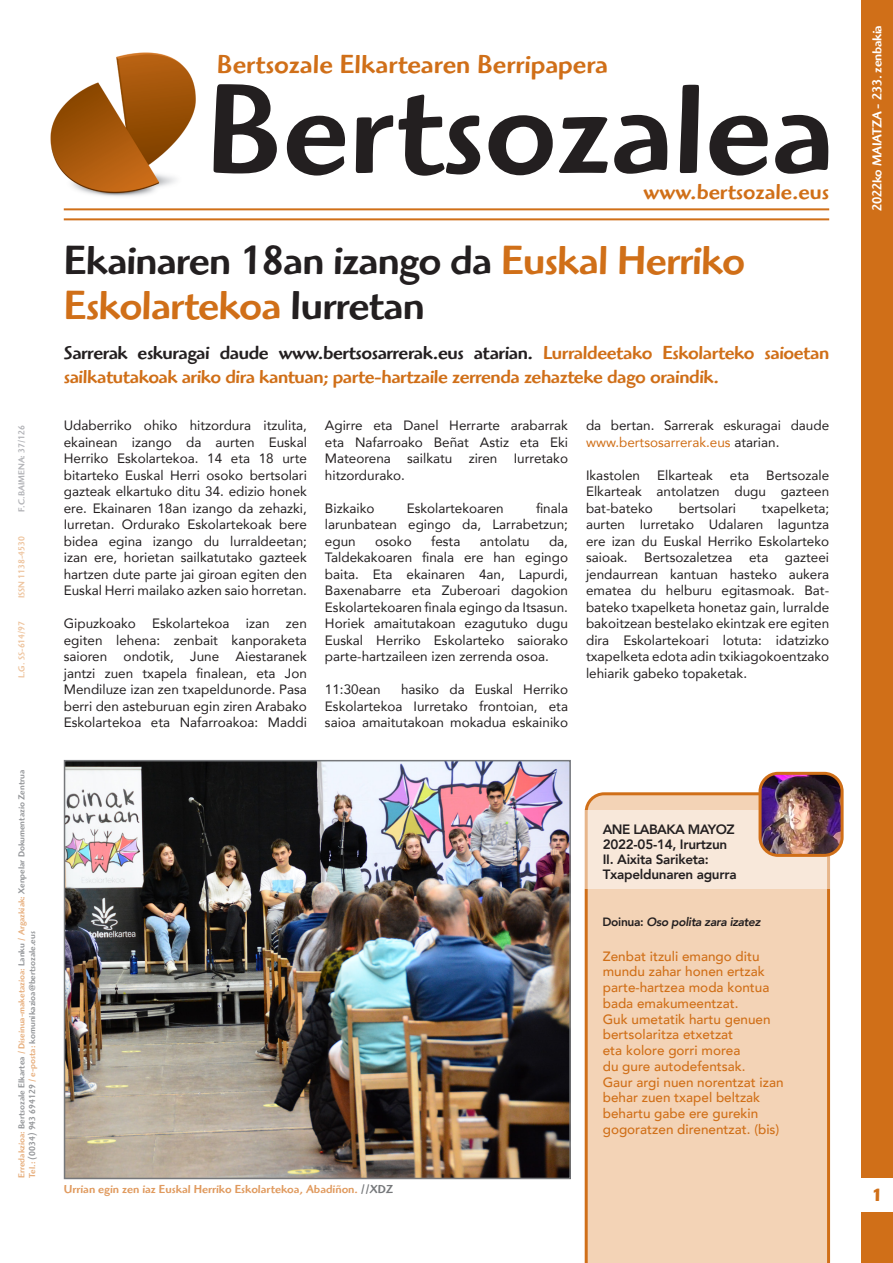
<style>
.page{position:relative;width:893px;height:1263px;background:#fff}
.page>*{position:absolute;margin:0;border:0;box-sizing:border-box;transform-origin:0 0}
.t1{font:500 131.55px "Highlander Std";color:#231f20}
.t2{font:500 42px/45px "Highlander Std";letter-spacing:-.02em;color:#231f20}
.t3{font:500 27px "Highlander Std";color:#d06f18}
.t4{font:500 22.5px "Highlander Std";color:#d06f18}
.t5{font:500 19.5px/23.4px "Highlander Std";letter-spacing:-.02em;color:#d06f18}
.t6{font:700 18px "Highlander Std";color:#d06f18}
.t7{font:13.5px/16.5px "Avenir";color:#231f20;text-align:justify}
.t8{font:500 13.5px "Avenir";color:#d06f18}
.t9{font:800 13.5px "Avenir";letter-spacing:-.02em;color:#231f20}
.t10{font:500 13.5px "Highlander Std";letter-spacing:-.02em;color:#fff}
.t11{font:800 13.5px "Avenir";letter-spacing:-.04em;color:#231f20}
.t12{font:500 12px "Highlander Std";color:#e09a5e}
.t13{font:italic 800 12px "Avenir";letter-spacing:-.03em;color:#231f20}
.t14{font:500 9px "Highlander Std";color:#939598}
.t15{font:500 9px "Highlander Std";color:#eec49e}
.t16{font:500 9px "Highlander Std";color:#b2b3b7}
.s1{color:#e7ae7c}
.s2{color:#d06f18}
.s3{color:#231f20}
.s4{color:#76787b}
.s5{font-style:normal}
</style>
<div class="page">
<div style="left:861px;top:0;width:32px;height:1263px;background:#d06f18"></div>
<div style="left:861px;top:1178px;width:32px;height:33px;background:#fff"></div>
<img style="left:50px;top:52px;width:146px;height:145px">
<hr style="left:64px;top:208px;width:765px;height:2px;background:#d06f18">
<hr style="left:64px;top:218px;width:765px;height:2px;background:#d06f18">
<div style="left:585px;top:792px;width:245px;height:471px;background:#f3d3b6"></div>
<div style="left:582px;top:810px;width:252px;height:79px;background:#f8e8da"></div>
<img style="left:762px;top:776px;width:78px;height:77px">
<div style="left:758px;top:772px;width:86px;height:85px;border:3px solid #d06f18;border-radius:18px"></div>
<img style="left:67px;top:763px;width:501px;height:413px">
<div style="left:64px;top:760px;width:507px;height:419px;border:2px solid #76787b"></div>
<p class="t16" style="left:16px;top:512px;width:88px;rotate:-90deg">F.C.BAIMENA: 37/126</p>
<p class="t15" style="left:16px;top:598px;width:64px;rotate:-90deg">ISSN 1138-4530</p>
<p class="t15" style="left:16px;top:678px;width:59px;rotate:-90deg">L.G. SS-614/97</p>
<p class="t14" style="left:16px;top:1178px;width:409px;rotate:-90deg"><span class="s1">Erredakzioa:</span> Bertsozale Elkartea <span class="s1">/ Diseinua-maketazioa:</span> Lanku <span class="s1">/ Argazkiak:</span> Xenpelar Dokumentazio Zentrua</p>
<p class="t14" style="left:27px;top:1178px;width:248px;rotate:-90deg"><span class="s1">Tel.:</span> (0034) 943 694129 <span class="s1">/ e-posta:</span> komunikazioa@bertsozale.eus</p>
<p class="t3" style="left:217px;top:48px;width:393px">Bertsozale Elkartearen Berripapera</p>
<p class="t1" style="left:206px;top:53px;width:630px">Bertsozalea</p>
<p class="t4" style="left:644px;top:179px;width:187px">www.bertsozale.eus</p>
<p class="t2" style="left:64px;top:238px;width:683px">Ekainaren 18an izango da <span class="s2">Euskal Herriko<br>Eskolartekoa</span> Iurretan</p>
<p class="t5" style="left:64px;top:341px;width:767px"><span class="s3">Sarrerak eskuragai daude www.bertsosarrerak.eus atarian.</span> Lurraldeetako Eskolarteko saioetan sailkatutakoak ariko dira kantuan; parte-hartzaile zerrenda zehazteke dago oraindik.</p>
<p class="t7" style="left:64px;top:417px;width:245px">Udaberriko ohiko hitzordura itzulita, ekainean izango da aurten Euskal Herriko Eskolartekoa. 14 eta 18 urte bitarteko Euskal Herri osoko bertsolari gazteak elkartuko ditu 34. edizio honek ere. Ekainaren 18an izango da zehazki, Iurretan. Ordurako Eskolartekoak bere bidea egina izango du lurraldeetan; izan ere, horietan sailkatutako gazteek hartzen dute parte jai giroan egiten den Euskal Herri mailako azken saio horretan.</p>
<p class="t7" style="left:64px;top:615px;width:245px">Gipuzkoako Eskolartekoa izan zen egiten lehena: zenbait kanporaketa saioren ondotik, June Aiestaranek jantzi zuen txapela finalean, eta Jon Mendiluze izan zen txapeldunorde. Pasa berri den asteburuan egin ziren Arabako Eskolartekoa eta Nafarroakoa: Maddi</p>
<p class="t7" style="left:325px;top:417px;width:245px">Agirre eta Danel Herrarte arabarrak eta Nafarroako Beñat Astiz eta Eki Mateorena sailkatu ziren Iurretako hitzordurako.</p>
<p class="t7" style="left:325px;top:499px;width:51px">Bizkaiko</p>
<p class="t7" style="left:407px;top:499px;width:99px">Eskolartekoaren</p>
<p class="t7" style="left:325px;top:499px;width:245px;text-indent:211px">finala larunbatean egingo da, Larrabetzun; egun</p>
<p class="t7" style="left:375px;top:532px;width:38px">osoko</p>
<p class="t7" style="left:431px;top:532px;width:31px">festa</p>
<p class="t7" style="left:480px;top:532px;width:51px">antolatu</p>
<p class="t7" style="left:325px;top:532px;width:245px;text-indent:224px">da, Taldekakoaren finala ere han egingo baita. Eta ekainaren 4an, Lapurdi, Baxenabarre eta Zuberoari dagokion Eskolartekoaren finala egingo da Itsasun.<br>Horiek amaitutakoan ezagutuko dugu Euskal Herriko Eskolarteko saiorako parte-hartzaileen izen zerrenda osoa.</p>
<p class="t7" style="left:325px;top:681px;width:57px">11:30ean</p>
<p class="t7" style="left:325px;top:681px;width:245px;text-indent:76px">hasiko da Euskal Herriko Eskolartekoa Iurretako frontoian, eta saioa amaitutakoan mokadua eskainiko</p>
<p class="t7" style="left:586px;top:417px;width:245px">da bertan. Sarrerak eskuragai daude <span class="s2">www.bertsosarrerak.eus</span> atarian.</p>
<p class="t7" style="left:586px;top:466px;width:56px">Ikastolen</p>
<p class="t7" style="left:657px;top:466px;width:57px">Elkarteak</p>
<p class="t7" style="left:730px;top:466px;width:21px">eta</p>
<p class="t7" style="left:586px;top:466px;width:245px;text-indent:180px">Bertsozale Elkarteak antolatzen dugu gazteen bat-bateko</p>
<p class="t7" style="left:586px;top:499px;width:245px;text-indent:176px">txapelketa; aurten Iurretako Udalaren laguntza ere izan du Euskal Herriko Eskolarteko saioak. Bertsozaletzea eta gazteei jendaurrean kantuan hasteko aukera ematea du helburu egitasmoak. Bat&shy;bateko txapelketa honetaz gain, lurralde bakoitzean bestelako ekintzak ere egiten dira Eskolartekoari lotuta: idatzizko txapelketa edota adin txikiagokoentzako lehiarik gabeko topaketak.</p>
<p class="t7" style="left:679px;top:499px;width:59px">bertsolari</p>
<p class="t12" style="left:64px;top:1182px;width:331px">Urrian egin zen iaz Euskal Herriko Eskolartekoa, Abadiñon. <span class="s4">//XDZ</span></p>
<p class="t11" style="left:603px;top:819px;width:134px">ANE LABAKA MAYOZ</p>
<p class="t9" style="left:603px;top:834px;width:126px">2022-05-14, Irurtzun</p>
<p class="t9" style="left:603px;top:849px;width:108px">II. Aixita Sariketa:</p>
<p class="t9" style="left:603px;top:864px;width:135px">Txapeldunaren agurra</p>
<p class="t13" style="left:603px;top:915px;width:160px"><span class="s5">Doinua:</span> Oso polita zara izatez</p>
<p class="t8" style="left:603px;top:944px;width:158px">Zenbat itzuli emango ditu</p>
<p class="t8" style="left:603px;top:960px;width:164px">mundu zahar honen ertzak</p>
<p class="t8" style="left:603px;top:976px;width:168px">parte-hartzea moda kontua</p>
<p class="t8" style="left:603px;top:991px;width:137px">bada emakumeentzat.</p>
<p class="t8" style="left:603px;top:1007px;width:169px">Guk umetatik hartu genuen</p>
<p class="t8" style="left:603px;top:1023px;width:132px">bertsolaritza etxetzat</p>
<p class="t8" style="left:603px;top:1039px;width:139px">eta kolore gorri morea</p>
<p class="t8" style="left:603px;top:1054px;width:144px">du gure autodefentsak.</p>
<p class="t8" style="left:603px;top:1070px;width:182px">Gaur argi nuen norentzat izan</p>
<p class="t8" style="left:603px;top:1086px;width:159px">behar zuen txapel beltzak</p>
<p class="t8" style="left:603px;top:1102px;width:157px">behartu gabe ere gurekin</p>
<p class="t8" style="left:603px;top:1117px;width:178px">gogoratzen direnentzat. (bis)</p>
<p class="t10" style="left:869px;top:211px;width:188px;rotate:-90deg">2022ko MAIATZA - 233. zenbakia</p>
<p class="t6" style="left:872px;top:1184px;width:12px">1</p>
</div>
